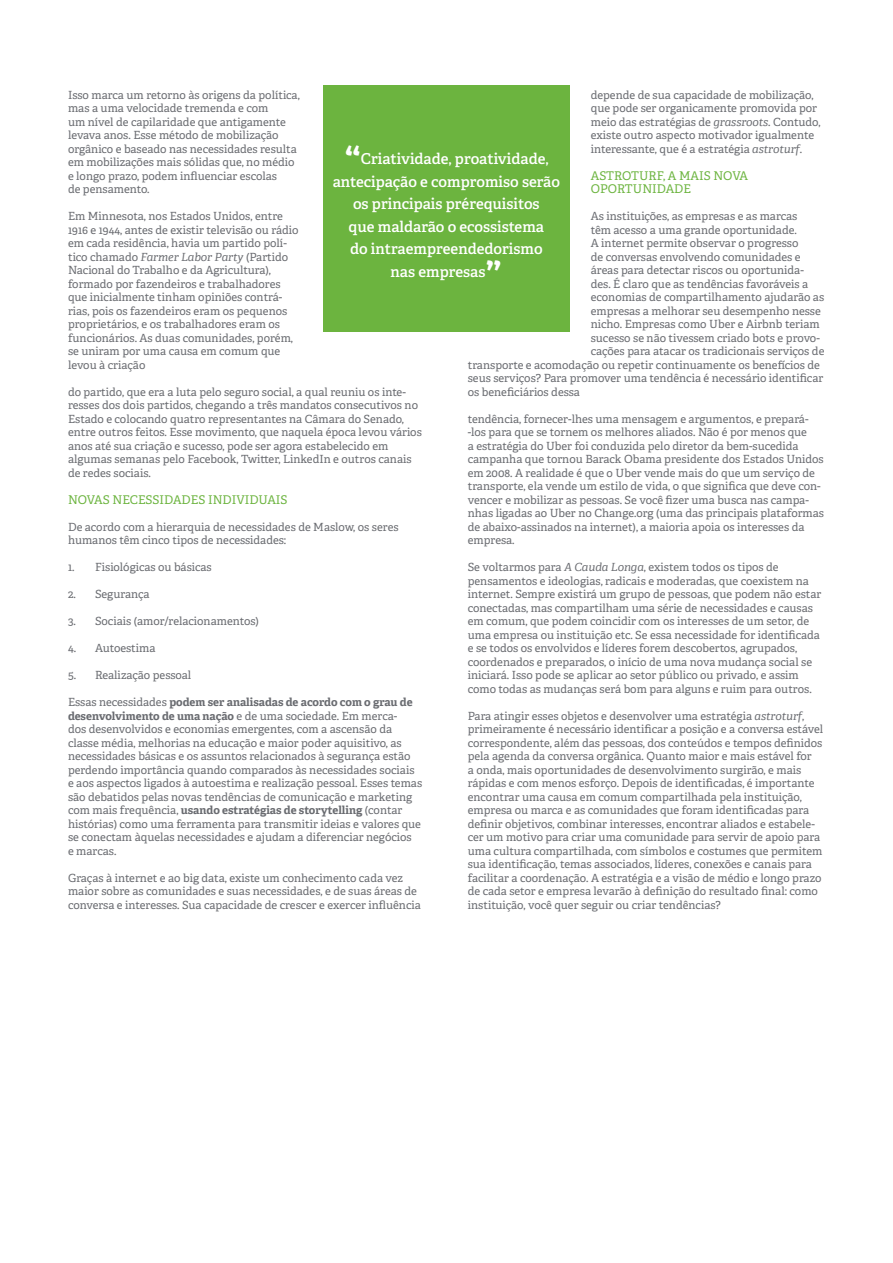
<style>
.page{position:relative;width:893px;height:1263px;background:#fff}
.page>*{position:absolute;margin:0;border:0;box-sizing:border-box;transform-origin:0 0}
.Destacado_cuadrado_v{font:600 46.5px "Adelle";color:#fff}
.Destacado_cuadrado_v-2{font:600 15px "Adelle";color:#fff}
.Subtítulo{font:12px/13.5px "Adelle";color:#6cb43f}
.texto_corrido{font:11.25px/13.5px "Adelle";color:#6a6c71}
.s1{font-style:italic}
.s2{font-weight:700}
</style>
<div class="page">
<div style="left:323px;top:85px;width:246px;height:247px;background:#6cb43f"></div>
<p class="texto_corrido" style="left:68px;top:87px;width:233px">Isso marca um retorno às origens da política, mas a uma velocidade tremenda e com<br>um nível de capilaridade que antigamente levava anos. Esse método de mobilização orgânico e baseado nas necessidades resulta em mobilizações mais sólidas que, no médio e longo prazo, podem influenciar escolas<br>de pensamento.</p>
<p class="texto_corrido" style="left:68px;top:209px;width:232px">Em Minnesota, nos Estados Unidos, entre 1916 e 1944, antes de existir televisão ou rádio em cada residência, havia um partido polí&shy;tico chamado <span class="s1">Farmer Labor Party</span> (Partido Nacional do Trabalho e da Agricultura), formado por fazendeiros e trabalhadores que inicialmente tinham opiniões contrá&shy;rias, pois os fazendeiros eram os pequenos proprietários, e os trabalhadores eram os funcionários. As duas comunidades, porém, se uniram por uma causa em comum que levou à criação</p>
<p class="texto_corrido" style="left:68px;top:384px;width:355px">do partido, que era a luta pelo seguro social, a qual reuniu os inte&shy;resses dos dois partidos, chegando a três mandatos consecutivos no Estado e colocando quatro representantes na Câmara do Senado, entre outros feitos. Esse movimento, que naquela época levou vários anos até sua criação e sucesso, pode ser agora estabelecido em algumas semanas pelo Facebook, Twitter, LinkedIn e outros canais de redes sociais.</p>
<p class="Subtítulo" style="left:68px;top:492px;width:221px">NOVAS NECESSIDADES INDIVIDUAIS</p>
<p class="texto_corrido" style="left:68px;top:519px;width:332px">De acordo com a hierarquia de necessidades de Maslow, os seres humanos têm cinco tipos de necessidades:</p>
<p class="texto_corrido" style="left:68px;top:560px;width:145px">1. Fisiológicas ou básicas</p>
<p class="texto_corrido" style="left:68px;top:587px;width:83px">2. Segurança</p>
<p class="texto_corrido" style="left:68px;top:614px;width:192px">3. Sociais (amor/relacionamentos)</p>
<p class="texto_corrido" style="left:68px;top:641px;width:89px">4. Autoestima</p>
<p class="texto_corrido" style="left:68px;top:668px;width:125px">5. Realização pessoal</p>
<p class="texto_corrido" style="left:68px;top:695px;width:356px">Essas necessidades <span class="s2">podem ser analisadas de acordo com o grau de desenvolvimento de uma nação</span> e de uma sociedade. Em merca-<br>dos desenvolvidos e economias emergentes, com a ascensão da classe média, melhorias na educação e maior poder aquisitivo, as necessidades básicas e os assuntos relacionados à segurança estão perdendo importância quando comparados às necessidades sociais e aos aspectos ligados à autoestima e realização pessoal. Esses temas são debatidos pelas novas tendências de comunicação e marketing com mais frequência, <span class="s2">usando estratégias de storytelling</span> (contar histórias) como uma ferramenta para transmitir ideias e valores que se conectam àquelas necessidades e ajudam a diferenciar negócios<br>e marcas.</p>
<p class="texto_corrido" style="left:68px;top:870px;width:354px">Graças à internet e ao big data, existe um conhecimento cada vez maior sobre as comunidades e suas necessidades, e de suas áreas de conversa e interesses. Sua capacidade de crescer e exercer influência</p>
<p class="texto_corrido" style="left:591px;top:87px;width:231px">depende de sua capacidade de mobilização, que pode ser organicamente promovida por meio das estratégias de <span class="s1">grassroots</span>. Contudo, existe outro aspecto motivador igualmente interessante, que é a estratégia <span class="s1">astroturf</span>.</p>
<p class="Subtítulo" style="left:591px;top:168px;width:159px">ASTROTURF, A MAIS NOVA<br>OPORTUNIDADE</p>
<p class="texto_corrido" style="left:591px;top:209px;width:208px">As instituições, as empresas e as marcas</p>
<p class="texto_corrido" style="left:591px;top:222px;width:207px">têm acesso a uma grande oportunidade.</p>
<p class="texto_corrido" style="left:591px;top:236px;width:209px">A internet permite observar o progresso</p>
<p class="texto_corrido" style="left:591px;top:249px;width:211px">de conversas envolvendo comunidades e</p>
<p class="texto_corrido" style="left:591px;top:263px;width:215px">áreas para detectar riscos ou oportunida-</p>
<p class="texto_corrido" style="left:591px;top:276px;width:219px">des. É claro que as tendências favoráveis a</p>
<p class="texto_corrido" style="left:591px;top:290px;width:235px">economias de compartilhamento ajudarão as</p>
<p class="texto_corrido" style="left:591px;top:303px;width:232px">empresas a melhorar seu desempenho nesse</p>
<p class="texto_corrido" style="left:591px;top:317px;width:230px">nicho. Empresas como Uber e Airbnb teriam</p>
<p class="texto_corrido" style="left:591px;top:330px;width:231px">sucesso se não tivessem criado bots e provo-</p>
<p class="texto_corrido" style="left:591px;top:344px;width:235px">cações para atacar os tradicionais serviços de</p>
<p class="texto_corrido" style="left:468px;top:357px;width:354px">transporte e acomodação ou repetir continuamente os benefícios de</p>
<p class="texto_corrido" style="left:468px;top:371px;width:357px">seus serviços? Para promover uma tendência é necessário identificar</p>
<p class="texto_corrido" style="left:468px;top:384px;width:114px">os beneficiários dessa</p>
<p class="texto_corrido" style="left:468px;top:411px;width:358px">tendência, fornecer-lhes uma mensagem e argumentos, e prepará--los para que se tornem os melhores aliados. Não é por menos que<br>a estratégia do Uber foi conduzida pelo diretor da bem-sucedida campanha que tornou Barack Obama presidente dos Estados Unidos em 2008. A realidade é que o Uber vende mais do que um serviço de transporte, ela vende um estilo de vida, o que significa que deve con&shy;vencer e mobilizar as pessoas. Se você fizer uma busca nas campa&shy;nhas ligadas ao Uber no Change.org (uma das principais plataformas de abaixo-assinados na internet), a maioria apoia os interesses da empresa.</p>
<p class="texto_corrido" style="left:468px;top:560px;width:355px">Se voltarmos para <span class="s1">A Cauda Longa</span>, existem todos os tipos de pensamentos e ideologias, radicais e moderadas, que coexistem na internet. Sempre existirá um grupo de pessoas, que podem não estar conectadas, mas compartilham uma série de necessidades e causas em comum, que podem coincidir com os interesses de um setor, de uma empresa ou instituição etc. Se essa necessidade for identificada e se todos os envolvidos e líderes forem descobertos, agrupados, coordenados e preparados, o início de uma nova mudança social se iniciará. Isso pode se aplicar ao setor público ou privado, e assim como todas as mudanças será bom para alguns e ruim para outros.</p>
<p class="texto_corrido" style="left:468px;top:708px;width:357px">Para atingir esses objetos e desenvolver uma estratégia <span class="s1">astroturf</span>, primeiramente é necessário identificar a posição e a conversa estável correspondente, além das pessoas, dos conteúdos e tempos definidos pela agenda da conversa orgânica. Quanto maior e mais estável for<br>a onda, mais oportunidades de desenvolvimento surgirão, e mais rápidas e com menos esforço. Depois de identificadas, é importante encontrar uma causa em comum compartilhada pela instituição, empresa ou marca e as comunidades que foram identificadas para definir objetivos, combinar interesses, encontrar aliados e estabele&shy;cer um motivo para criar uma comunidade para servir de apoio para uma cultura compartilhada, com símbolos e costumes que permitem sua identificação, temas associados, líderes, conexões e canais para facilitar a coordenação. A estratégia e a visão de médio e longo prazo de cada setor e empresa levarão à definição do resultado final: como instituição, você quer seguir ou criar tendências?</p>
<p class="Destacado_cuadrado_v" style="left:344px;top:130px;width:18px">“</p>
<p class="Destacado_cuadrado_v-2" style="left:361px;top:148px;width:189px">Criatividade, proatividade,</p>
<p class="Destacado_cuadrado_v-2" style="left:333px;top:170px;width:229px">antecipação e compromiso serão</p>
<p class="Destacado_cuadrado_v-2" style="left:353px;top:193px;width:188px">os principais prérequisitos</p>
<p class="Destacado_cuadrado_v-2" style="left:349px;top:215px;width:197px">que maldarão o ecossistema</p>
<p class="Destacado_cuadrado_v-2" style="left:350px;top:238px;width:194px">do intraempreendedorismo</p>
<p class="Destacado_cuadrado_v-2" style="left:390px;top:260px;width:97px">nas empresas</p>
<p class="Destacado_cuadrado_v" style="left:485px;top:246px;width:18px">”</p>
</div>
